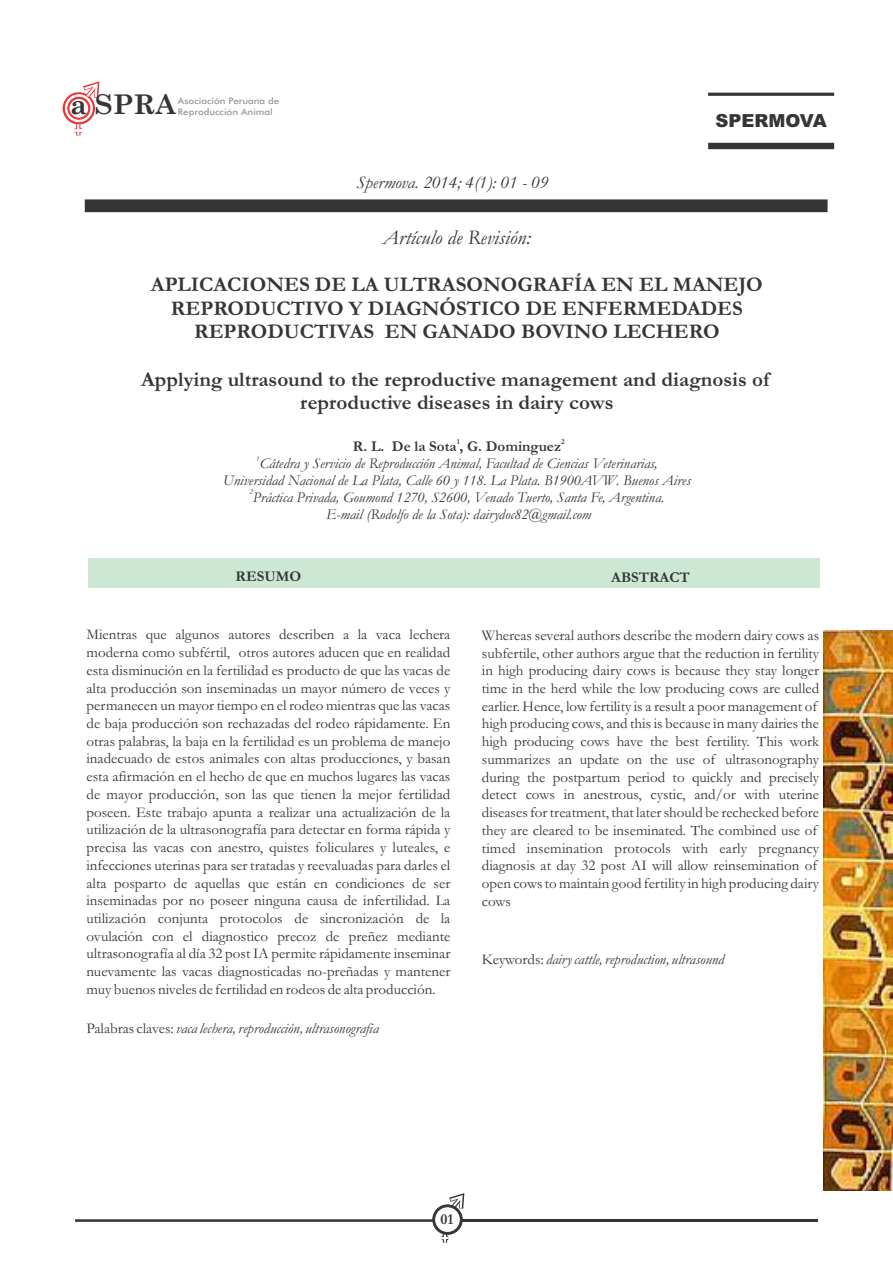
<style>
.page{position:relative;width:893px;height:1263px;background:#fff}
.page>*{position:absolute;margin:0;border:0;box-sizing:border-box;transform-origin:0 0}
.t1{font:700 27px "Century Schoolbook";color:#373435}
.t2{font:700 21px/23.5px "Garamond";color:#373435;text-align:center}
.t3{font:italic 21px "Garamond";color:#373435}
.t4{font:italic 18px "Garamond";color:#373435}
.t5{font:900 18px "Arial";color:#373435}
.t6{font:15px/17.7px "Garamond";color:#373435;text-align:justify}
.t7{font:italic 15px/16.8px "Garamond";color:#373435;text-align:center}
.t8{font:700 15px "Garamond";color:#373435}
.t9{font:500 9px "Futura BT";color:#96989a;scale:1.08 1}
.t10{font:700 7.5px "Garamond";color:#373435}
.t11{font:italic 7.5px "Garamond";color:#373435}
.s1{font-style:normal}
</style>
<div class="page">
<div style="left:88px;top:558px;width:731px;height:29px;background:#cce7d4"></div>
<hr style="left:708px;top:93px;width:126px;height:3px;background:#373435">
<div style="left:708px;top:143px;width:126px;height:6px;background:#373435"></div>
<div style="left:85px;top:199px;width:743px;height:13px;background:#373435"></div>
<svg style="left:64px;top:81px;width:36px;height:54px"></svg>
<img style="left:824px;top:630px;width:68px;height:560px">
<svg style="left:75px;top:1219px;width:357px;height:3px"></svg>
<hr style="left:462px;top:1219px;width:356px;height:3px;background:#373435">
<svg style="left:440px;top:1233px;width:9px;height:9px"></svg>
<svg style="left:449px;top:1193px;width:16px;height:20px"></svg>
<svg style="left:432px;top:1204px;width:31px;height:31px"></svg>
<div style="left:434px;top:1206px;width:27px;height:27px;background:#fefefe;border:1px solid #373435;border-radius:50%"></div>
<h1 class="t1" style="left:71px;top:94px;width:107px">a SPRA</h1>
<p class="t9" style="left:178px;top:97px;width:95px">Asociación Peruana de</p>
<p class="t9" style="left:178px;top:108px;width:89px">Reproducción Animal</p>
<p class="t4" style="left:357px;top:176px;width:193px">Spermova. 2014; 4(1): 01 - 09</p>
<p class="t5" style="left:715px;top:114px;width:113px">SPERMOVA</p>
<h2 class="t3" style="left:383px;top:230px;width:149px">Artículo de Revisión:</h2>
<h2 class="t2" style="left:151px;top:275px;width:613px">APLICACIONES DE LA ULTRASONOGRAFÍA EN EL MANEJO<br>REPRODUCTIVO Y DIAGNÓSTICO DE ENFERMEDADES<br>REPRODUCTIVAS EN GANADO BOVINO LECHERO</h2>
<h2 class="t2" style="left:141px;top:370px;width:630px">Applying ultrasound to the reproductive management and diagnosis of reproductive diseases in dairy cows</h2>
<p class="t10" style="left:457px;top:439px;width:4px">1</p>
<p class="t10" style="left:561px;top:439px;width:5px">2</p>
<p class="t8" style="left:353px;top:441px;width:210px">R. L. De la Sota , G. Dominguez</p>
<p class="t11" style="left:256px;top:456px;width:5px">1</p>
<p class="t7" style="left:223px;top:457px;width:469px">Cátedra y Servicio de Reproducción Animal, Facultad de Ciencias Veterinarias,<br>Universidad Nacional de La Plata, Calle 60 y 118. La Plata. B1900AVW. Buenos Aires</p>
<p class="t11" style="left:249px;top:490px;width:5px">2</p>
<p class="t7" style="left:253px;top:491px;width:413px">Práctica Privada, Goumond 1270, S2600, Venado Tuerto, Santa Fe, Argentina.<br>E-mail (Rodolfo de la Sota): dairydoc82@gmail.com</p>
<p class="t8" style="left:236px;top:571px;width:67px">RESUMO</p>
<p class="t6" style="left:87px;top:628px;width:365px">Mientras que algunos autores describen a la vaca lechera moderna como subfértil, otros autores aducen que en realidad esta disminución en la fertilidad es producto de que las vacas de alta producción son inseminadas un mayor número de veces y permanecen un mayor tiempo en el rodeo mientras que las vacas de baja producción son rechazadas del rodeo rápidamente. En otras palabras, la baja en la fertilidad es un problema de manejo inadecuado de estos animales con altas producciones, y basan esta afirmación en el hecho de que en muchos lugares las vacas de mayor producción, son las que tienen la mejor fertilidad poseen. Este trabajo apunta a realizar una actualización de la utilización de la ultrasonografía para detectar en forma rápida y precisa las vacas con anestro, quistes foliculares y luteales, e infecciones uterinas para ser tratadas y reevaluadas para darles el alta posparto de aquellas que están en condiciones de ser inseminadas por no poseer ninguna causa de infertilidad. La utilización conjunta protocolos de sincronización de la ovulación con el diagnostico precoz de preñez mediante ultrasonografía al día 32 post IA permite rápidamente inseminar nuevamente las vacas diagnosticadas no-preñadas y mantener muy buenos niveles de fertilidad en rodeos de alta producción.</p>
<p class="t7" style="left:87px;top:1021px;width:294px"><span class="s1">Palabras claves:</span> vaca lechera, reproducción, ultrasonografia</p>
<p class="t8" style="left:611px;top:572px;width:80px">ABSTRACT</p>
<p class="t6" style="left:482px;top:628px;width:339px;text-align:left">Whereas several authors describe the modern dairy cows as subfertile, other authors argue that the reduction in fertility in high producing dairy cows is because they stay longer time in the herd while the low producing cows are culled earlier. Hence, low fertility is a result a poor management of high producing cows, and this is because in many dairies the high producing cows have the best fertility. This work summarizes an update on the use of ultrasonography during the postpartum period to quickly and precisely detect cows in anestrous, cystic, and/or with uterine diseases for treatment, that later should be rechecked before they are cleared to be inseminated. The combined use of timed insemination protocols with early pregnancy diagnosis at day 32 post AI will allow reinsemination of open cows to maintain good fertility in high producing dairy cows</p>
<p class="t7" style="left:482px;top:952px;width:244px"><span class="s1">Keywords:</span> dairy cattle, reproduction, ultrasound</p>
<p class="t8" style="left:440px;top:1214px;width:14px">01</p>
</div>
